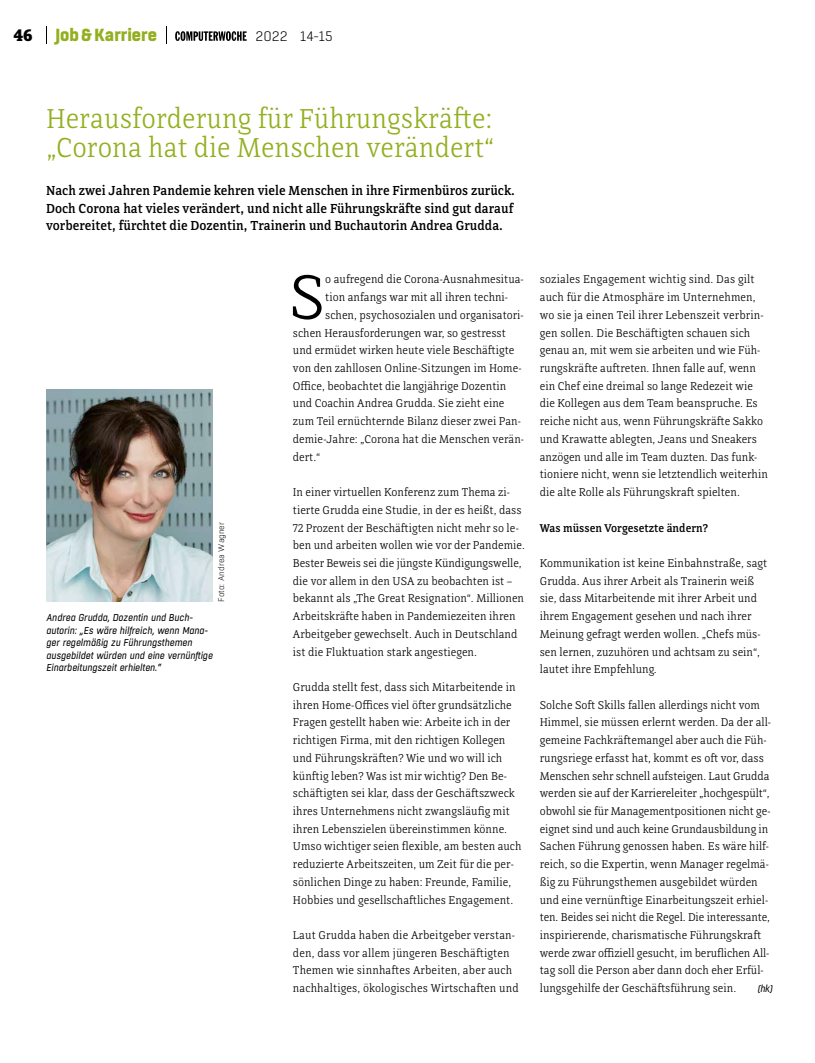
<style>
.page{position:relative;width:815px;height:1063px;background:#fff}
.page>*{position:absolute;margin:0;border:0;box-sizing:border-box;transform-origin:0 0}
._1_Fließ_1__Abs_groß{font:300 65.88px "Directa Serif";color:#000}
._1_Head_1__title{font:300 28.75px/28.8px "Directa Serif";color:#93af1f}
.t1{font:800 17.5px "Boxed";color:#93af1f}
.t2{font:800 17.5px "Directa Serif";color:#000}
._1_Vorspann__abstrac{font:500 13.75px/17.8px "Directa Serif";color:#000}
.t3{font:300 13.75px "Boxed";color:#000}
._1_Fließ{font:300 11.88px/17.8px "Directa Serif";color:#000}
._1_Fließ_1__Abs_groß-2{font:300 11.88px "Directa Serif";color:#000}
._1_Zwiti__subtitle{font:500 11.88px "Directa Serif";color:#000}
._1_BU{font:italic 10px/12.5px "Boxed";color:#000}
._1_Fließ-2{font:italic 10px "Boxed";color:#000}
._0_Credit{font:300 8.12px "Boxed";color:#000}
</style>
<div class="page">
<svg style="left:46px;top:26px;width:1px;height:18px"></svg>
<svg style="left:166px;top:26px;width:1px;height:18px"></svg>
<svg style="left:175px;top:31px;width:72px;height:10px"></svg>
<img style="left:46px;top:390px;width:167px;height:212px">
<p class="t2" style="left:13px;top:24px;width:21px">46</p>
<p class="t1" style="left:56px;top:23px;width:103px">Job&amp;Karriere</p>
<p class="t3" style="left:255px;top:27px;width:79px">2022 14-15</p>
<p class="_1_Head_1__title" style="left:46px;top:104px;width:450px">Herausforderung für Führungskräfte: „Corona hat die Menschen verändert“</p>
<p class="_1_Vorspann__abstrac" style="left:46px;top:182px;width:470px">Nach zwei Jahren Pandemie kehren viele Menschen in ihre Firmenbüros zurück.<br>Doch Corona hat vieles verändert, und nicht alle Führungskräfte sind gut darauf vorbereitet, fürchtet die Dozentin, Trainerin und Buchautorin Andrea Grudda.</p>
<p class="_0_Credit" style="left:216px;top:602px;width:81px;rotate:-90deg">Foto: Andrea Wagner</p>
<p class="_1_BU" style="left:46px;top:612px;width:168px">Andrea Grudda, Dozentin und Buch&shy;autorin: „Es wäre hilfreich, wenn Mana&shy;ger regelmäßig zu Führungsthemen ausgebildet würden und eine vernünftige Einarbeitungszeit erhielten.“</p>
<p class="_1_Fließ_1__Abs_groß" style="left:289px;top:258px;width:37px">S</p>
<p class="_1_Fließ_1__Abs_groß-2" style="left:325px;top:272px;width:200px">o aufregend die Corona-Ausnahmesitua-</p>
<p class="_1_Fließ_1__Abs_groß-2" style="left:325px;top:290px;width:184px">tion anfangs war mit all ihren techni-</p>
<p class="_1_Fließ_1__Abs_groß-2" style="left:325px;top:308px;width:200px">schen, psychosozialen und organisatori-</p>
<p class="_1_Fließ_1__Abs_groß-2" style="left:293px;top:326px;width:214px">schen Herausforderungen war, so gestresst</p>
<p class="_1_Fließ_1__Abs_groß-2" style="left:293px;top:343px;width:223px">und ermüdet wirken heute viele Beschäftigte</p>
<p class="_1_Fließ_1__Abs_groß-2" style="left:293px;top:361px;width:230px">von den zahllosen Online-Sitzungen im Home-</p>
<p class="_1_Fließ_1__Abs_groß-2" style="left:293px;top:379px;width:215px">Office, beobachtet die langjährige Dozentin</p>
<p class="_1_Fließ_1__Abs_groß-2" style="left:293px;top:396px;width:213px">und Coachin Andrea Grudda. Sie zieht eine</p>
<p class="_1_Fließ_1__Abs_groß-2" style="left:293px;top:414px;width:230px">zum Teil ernüchternde Bilanz dieser zwei Pan-</p>
<p class="_1_Fließ_1__Abs_groß-2" style="left:293px;top:432px;width:233px">demie-Jahre: „Corona hat die Menschen verän-</p>
<p class="_1_Fließ_1__Abs_groß-2" style="left:293px;top:450px;width:29px">dert.“</p>
<p class="_1_Fließ" style="left:293px;top:483px;width:234px">In einer virtuellen Konferenz zum Thema zi&shy;tierte Grudda eine Studie, in der es heißt, dass 72 Prozent der Beschäftigten nicht mehr so le&shy;ben und arbeiten wollen wie vor der Pandemie.<br>Bester Beweis sei die jüngste Kündigungswelle, die vor allem in den USA zu beobachten ist – bekannt als „The Great Resignation“. Millionen Arbeitskräfte haben in Pandemiezeiten ihren Arbeitgeber gewechselt. Auch in Deutschland ist die Fluktuation stark angestiegen.</p>
<p class="_1_Fließ" style="left:293px;top:678px;width:230px">Grudda stellt fest, dass sich Mitarbeitende in ihren Home-Offices viel öfter grundsätzliche Fragen gestellt haben wie: Arbeite ich in der richtigen Firma, mit den richtigen Kollegen und Führungskräften? Wie und wo will ich künftig leben? Was ist mir wichtig? Den Be&shy;schäftigten sei klar, dass der Geschäftszweck ihres Unternehmens nicht zwangsläufig mit ihren Lebenszielen übereinstimmen könne.<br>Umso wichtiger seien flexible, am besten auch reduzierte Arbeitszeiten, um Zeit für die per&shy;sönlichen Dinge zu haben: Freunde, Familie, Hobbies und gesellschaftliches Engagement.</p>
<p class="_1_Fließ" style="left:293px;top:926px;width:227px">Laut Grudda haben die Arbeitgeber verstan&shy;den, dass vor allem jüngeren Beschäftigten Themen wie sinnhaftes Arbeiten, aber auch nachhaltiges, ökologisches Wirtschaften und</p>
<p class="_1_Fließ" style="left:540px;top:271px;width:230px">soziales Engagement wichtig sind. Das gilt auch für die Atmosphäre im Unternehmen, wo sie ja einen Teil ihrer Lebenszeit verbrin&shy;gen sollen. Die Beschäftigten schauen sich genau an, mit wem sie arbeiten und wie Füh&shy;rungskräfte auftreten. Ihnen falle auf, wenn ein Chef eine dreimal so lange Redezeit wie die Kollegen aus dem Team beanspruche. Es reiche nicht aus, wenn Führungskräfte Sakko und Krawatte ablegten, Jeans und Sneakers anzögen und alle im Team duzten. Das funk&shy;tioniere nicht, wenn sie letztendlich weiterhin die alte Rolle als Führungskraft spielten.</p>
<p class="_1_Zwiti__subtitle" style="left:540px;top:520px;width:170px">Was müssen Vorgesetzte ändern?</p>
<p class="_1_Fließ" style="left:540px;top:554px;width:229px">Kommunikation ist keine Einbahnstraße, sagt Grudda. Aus ihrer Arbeit als Trainerin weiß sie, dass Mitarbeitende mit ihrer Arbeit und ihrem Engagement gesehen und nach ihrer Meinung gefragt werden wollen. „Chefs müs&shy;sen lernen, zuzuhören und achtsam zu sein“, lautet ihre Empfehlung.</p>
<p class="_1_Fließ" style="left:540px;top:696px;width:233px">Solche Soft Skills fallen allerdings nicht vom Himmel, sie müssen erlernt werden. Da der all&shy;gemeine Fachkräftemangel aber auch die Füh&shy;rungsriege erfasst hat, kommt es oft vor, dass Menschen sehr schnell aufsteigen. Laut Grudda werden sie auf der Karriereleiter „hochgespült“, obwohl sie für Managementpositionen nicht ge&shy;eignet sind und auch keine Grundausbildung in Sachen Führung genossen haben. Es wäre hilf&shy;reich, so die Expertin, wenn Manager regelmä&shy;ßig zu Führungsthemen ausgebildet würden und eine vernünftige Einarbeitungszeit erhiel&shy;ten. Beides sei nicht die Regel. Die interessante, inspirierende, charismatische Führungskraft werde zwar offiziell gesucht, im beruflichen All&shy;tag soll die Person aber dann doch eher Erfül&shy;lungsgehilfe der Geschäftsführung sein.</p>
<p class="_1_Fließ-2" style="left:757px;top:982px;width:17px">(hk)</p>
</div>
